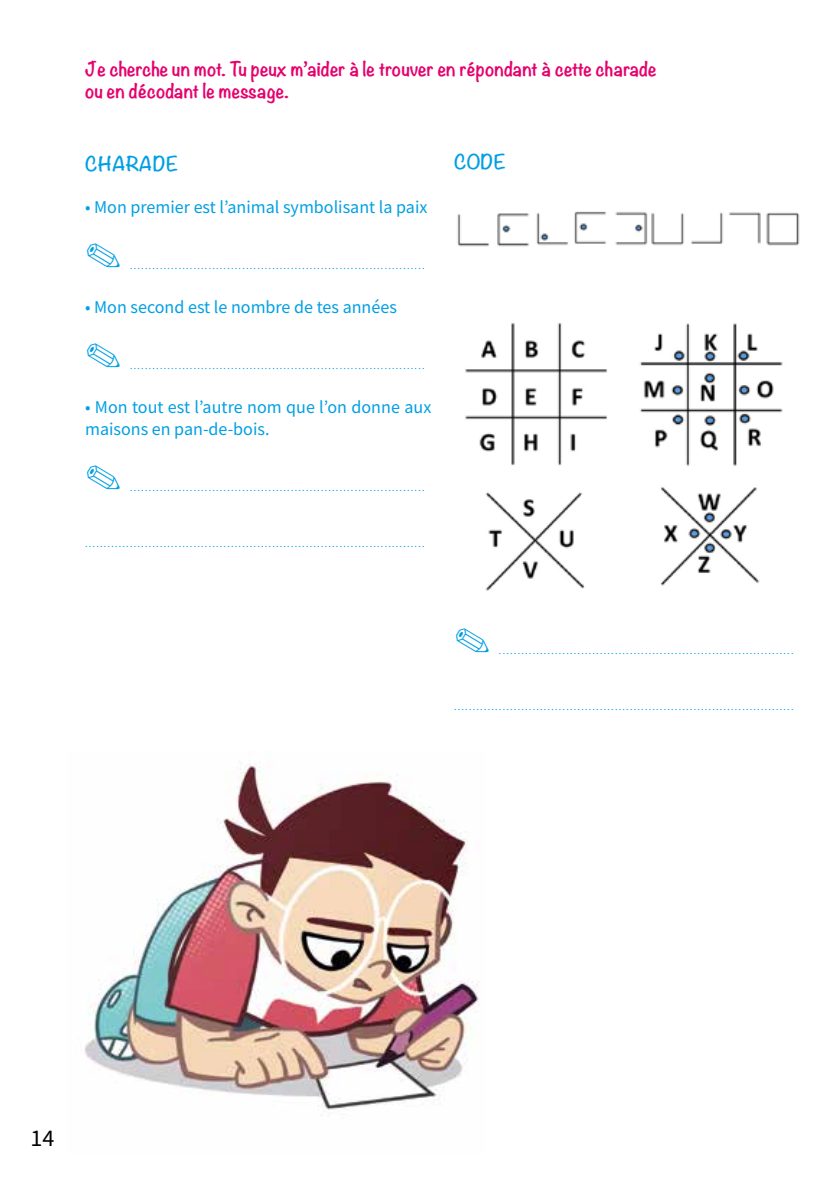
<style>
.page{position:relative;width:840px;height:1191px;background:#fff}
.page>*{position:absolute;margin:0;border:0;box-sizing:border-box;transform-origin:0 0}
.t1{font:24px "Source Sans Pro";color:#000}
.t2{font:18px/22px "Source Sans Pro";color:#009fe3}
.t3{font:700 18px/22px "Noteworthy";color:#e6006d}
.t4{font:700 18px "Noteworthy";color:#009fe3}
.t5{font:10px "Source Sans Pro";color:#009fe3}
</style>
<div class="page">
<img style="left:465px;top:323px;width:318px;height:268px">
<img style="left:457px;top:211px;width:343px;height:36px">
<img style="left:84px;top:762px;width:395px;height:350px">
<h2 class="t3" style="left:85px;top:57px;width:573px">Je cherche un mot. Tu peux m’aider à le trouver en répondant à cette charade ou en décodant le message.</h2>
<h2 class="t4" style="left:85px;top:147px;width:95px">CHARADE</h2>
<h2 class="t2" style="left:85px;top:196px;width:343px">• Mon premier est l’animal symbolisant la paix</h2>
<p class="t5" style="left:130px;top:259px;width:296px">...............................................................................</p>
<h2 class="t2" style="left:85px;top:296px;width:313px">• Mon second est le nombre de tes années</h2>
<p class="t5" style="left:130px;top:359px;width:296px">...............................................................................</p>
<h2 class="t2" style="left:85px;top:396px;width:347px">• Mon tout est l’autre nom que l’on donne aux maisons en pan-de-bois.</h2>
<p class="t5" style="left:130px;top:481px;width:296px">...............................................................................</p>
<p class="t5" style="left:85px;top:537px;width:341px">...........................................................................................</p>
<h2 class="t4" style="left:454px;top:146px;width:54px">CODE</h2>
<p class="t5" style="left:498px;top:644px;width:296px">...............................................................................</p>
<p class="t5" style="left:454px;top:700px;width:341px">...........................................................................................</p>
<h1 class="t1" style="left:31px;top:1122px;width:25px">14</h1>
</div>
